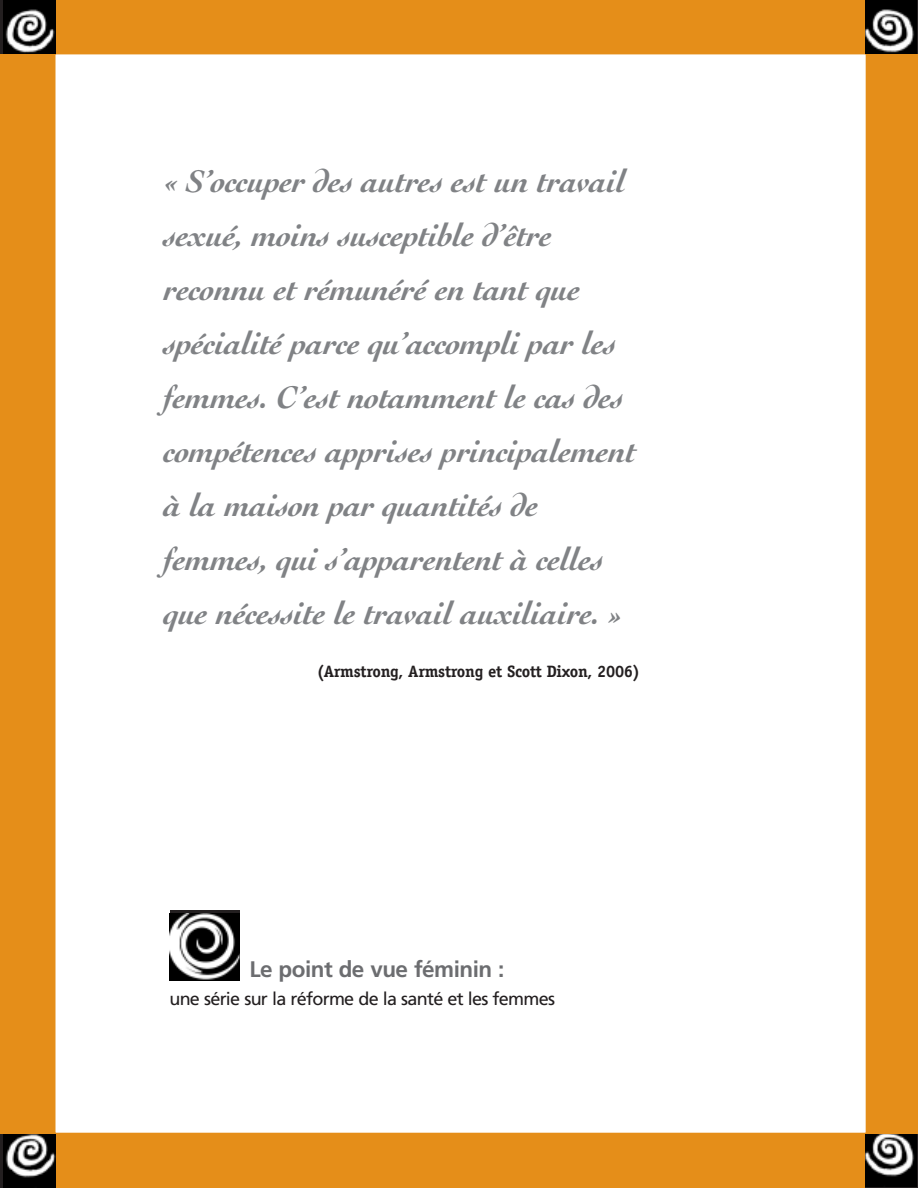
<style>
.page{position:relative;width:918px;height:1188px;background:#e58e19}
.page>*{position:absolute;margin:0;border:0;box-sizing:border-box;transform-origin:0 0}
.t1{font:italic 700 33px/54px "Cochin";letter-spacing:-.015em;color:#808285}
.t2{font:700 22.5px "Frutiger";letter-spacing:-.02em;color:#6c6d70}
.t3{font:18px "Frutiger";letter-spacing:-.04em;color:#231f20}
.t4{font:700 16.5px "Officina Serif";letter-spacing:-.015em;color:#231f20}
</style>
<div class="page">
<div style="left:55px;top:54px;width:811px;height:1079px;background:#fff"></div>
<div style="left:0;top:0;width:56px;height:54px;background:#231f20"></div>
<img style="left:3px;top:0;width:53px;height:54px">
<img style="left:866px;top:0;width:51px;height:54px">
<div style="left:0;top:1134px;width:56px;height:54px;background:#231f20"></div>
<img style="left:3px;top:1134px;width:53px;height:54px">
<div style="left:866px;top:1134px;width:52px;height:54px;background:#000"></div>
<img style="left:866px;top:1134px;width:49px;height:43px">
<svg style="left:170px;top:911px;width:70px;height:3px"></svg>
<img style="left:170px;top:914px;width:70px;height:66px">
<p class="t1" style="left:164px;top:157px;width:474px">« S’occuper des autres est un travail sexué, moins susceptible d’être reconnu et rémunéré en tant que spécialité parce qu’accompli par les femmes. C’est notamment le cas des compétences apprises principalement à la maison par quantités de femmes, qui s’apparentent à celles que nécessite le travail auxiliaire. »</p>
<p class="t4" style="left:317px;top:665px;width:325px">(Armstrong, Armstrong et Scott Dixon, 2006)</p>
<p class="t2" style="left:250px;top:961px;width:256px">Le point de vue féminin :</p>
<p class="t3" style="left:169px;top:992px;width:387px">une série sur la réforme de la santé et les femmes</p>
</div>
